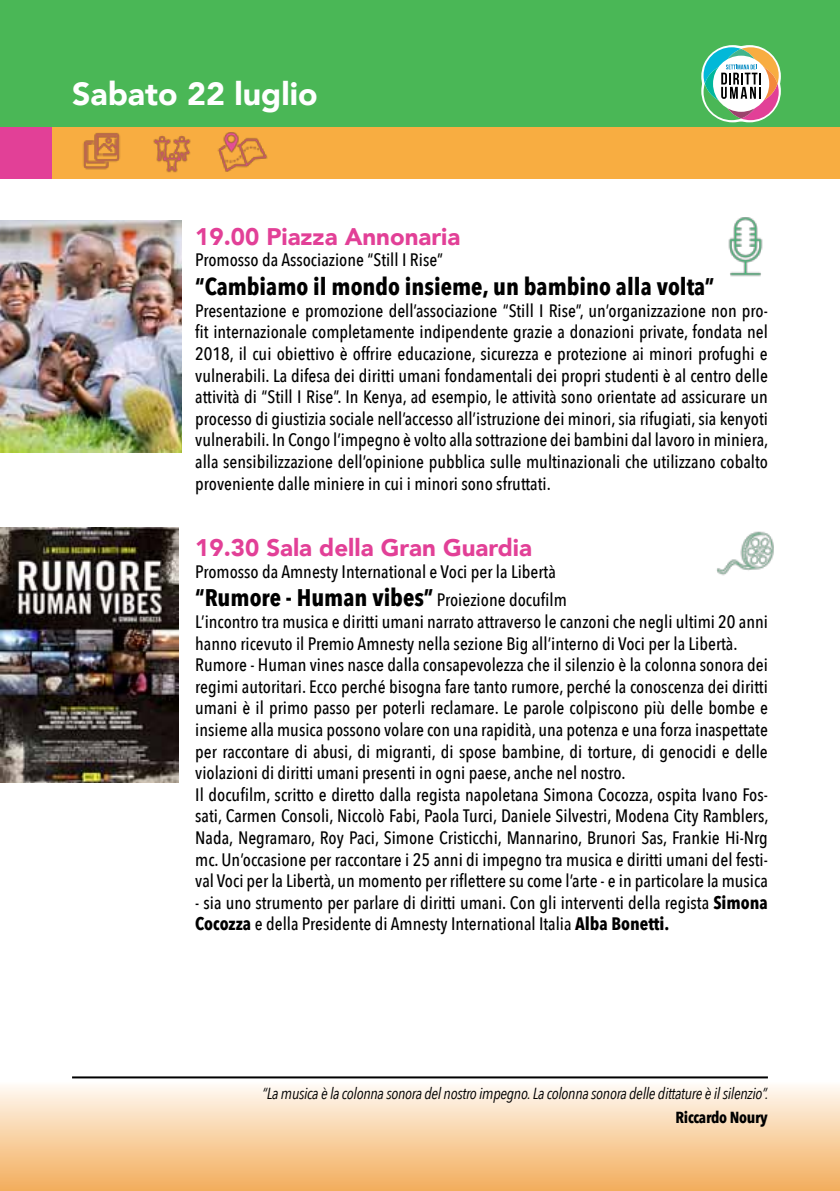
<style>
.page{position:relative;width:840px;height:1191px;background:#fff}
.page>*{position:absolute;margin:0;border:0;box-sizing:border-box;transform-origin:0 0}
.t1{font:900 32px "Avenir";color:#fff}
.t2{font:700 24px "Avenir Next Condensed";color:#000}
.t3{font:900 24px "Avenir";color:#e24097}
.t4{font:500 18px/21.6px "Avenir Next Condensed";color:#000}
.t5{font:italic 16px "Avenir Next Condensed";letter-spacing:-.02em;color:#000}
.t6{font:700 16px "Avenir Next Condensed";letter-spacing:-.02em;color:#000}
.s1{font-weight:500;font-size:18px}
.s2{font-weight:700}
</style>
<div class="page">
<div style="left:0;top:0;width:839px;height:128px;background:#4ab756"></div>
<div style="left:0;top:128px;width:839px;height:51px;background:#f8ad41"></div>
<div style="left:0;top:128px;width:51px;height:51px;background:#e24097"></div>
<img style="left:0;top:221px;width:181px;height:232px">
<img style="left:0;top:527px;width:178px;height:255px">
<svg style="left:692px;top:45px;width:97px;height:83px"></svg>
<img style="left:75px;top:127px;width:54px;height:43px">
<img style="left:142px;top:127px;width:59px;height:46px">
<img style="left:212px;top:127px;width:59px;height:45px">
<img style="left:728px;top:217px;width:35px;height:60px">
<img style="left:717px;top:531px;width:57px;height:45px">
<div style="left:0;top:1064px;width:839px;height:127px;background:linear-gradient(to bottom,#fbffff,#f5af5d)"></div>
<hr style="left:72px;top:1076px;width:695px;height:2px;background:#000">
<h1 class="t1" style="left:72px;top:67px;width:247px">Sabato 22 luglio</h1>
<h2 class="t3" style="left:195px;top:216px;width:266px">19.00 Piazza Annonaria</h2>
<p class="t4" style="left:195px;top:249px;width:249px">Promosso da Associazione “Still I Rise”</p>
<h2 class="t2" style="left:195px;top:272px;width:520px">“Cambiamo il mondo insieme, un bambino alla volta”</h2>
<p class="t4" style="left:195px;top:299px;width:574px;text-align:justify">Presentazione e promozione dell’associazione “Still I Rise”, un’organizzazione non pro&shy;fit internazionale completamente indipendente grazie a donazioni private, fondata nel 2018, il cui obiettivo è offrire educazione, sicurezza e protezione ai minori profughi e vulnerabili. La difesa dei diritti umani fondamentali dei propri studenti è al centro delle attività di “Still I Rise”. In Kenya, ad esempio, le attività sono orientate ad assicurare un processo di giustizia sociale nell’accesso all’istruzione dei minori, sia rifugiati, sia kenyoti vulnerabili. In Congo l’impegno è volto alla sottrazione dei bambini dal lavoro in miniera, alla sensibilizzazione dell’opinione pubblica sulle multinazionali che utilizzano cobalto proveniente dalle miniere in cui i minori sono sfruttati.</p>
<h2 class="t3" style="left:195px;top:527px;width:338px">19.30 Sala della Gran Guardia</h2>
<p class="t4" style="left:195px;top:560px;width:362px">Promosso da Amnesty International e Voci per la Libertà</p>
<h2 class="t2" style="left:195px;top:583px;width:373px">“Rumore - Human vibes” <span class="s1">Proiezione docufilm</span></h2>
<p class="t4" style="left:195px;top:611px;width:574px">L’incontro tra musica e diritti umani narrato attraverso le canzoni che negli ultimi 20 anni hanno ricevuto il Premio Amnesty nella sezione Big all’interno di Voci per la Libertà.<br>Rumore - Human vines nasce dalla consapevolezza che il silenzio è la colonna sonora dei regimi autoritari. Ecco perché bisogna fare tanto rumore, perché la conoscenza dei diritti umani è il primo passo per poterli reclamare. Le parole colpiscono più delle bombe e insieme alla musica possono volare con una rapidità, una potenza e una forza inaspettate per raccontare di abusi, di migranti, di spose bambine, di torture, di genocidi e delle violazioni di diritti umani presenti in ogni paese, anche nel nostro.<br>Il docufilm, scritto e diretto dalla regista napoletana Simona Cocozza, ospita Ivano Fos&shy;sati, Carmen Consoli, Niccolò Fabi, Paola Turci, Daniele Silvestri, Modena City Ramblers, Nada, Negramaro, Roy Paci, Simone Cristicchi, Mannarino, Brunori Sas, Frankie Hi-Nrg mc. Un’occasione per raccontare i 25 anni di impegno tra musica e diritti umani del festi&shy;val Voci per la Libertà, un momento per riflettere su come l’arte - e in particolare la musica</p>
<p class="t4" style="left:195px;top:891px;width:574px">- sia uno strumento per parlare di diritti umani. Con gli interventi della regista <span class="s2">Simona<br>Cocozza</span> e della Presidente di Amnesty International Italia <span class="s2">Alba Bonetti.</span></p>
<p class="t5" style="left:262px;top:1084px;width:507px">“La musica è la colonna sonora del nostro impegno. La colonna sonora delle dittature è il silenzio”.</p>
<p class="t6" style="left:675px;top:1107px;width:94px">Riccardo Noury</p>
</div>
